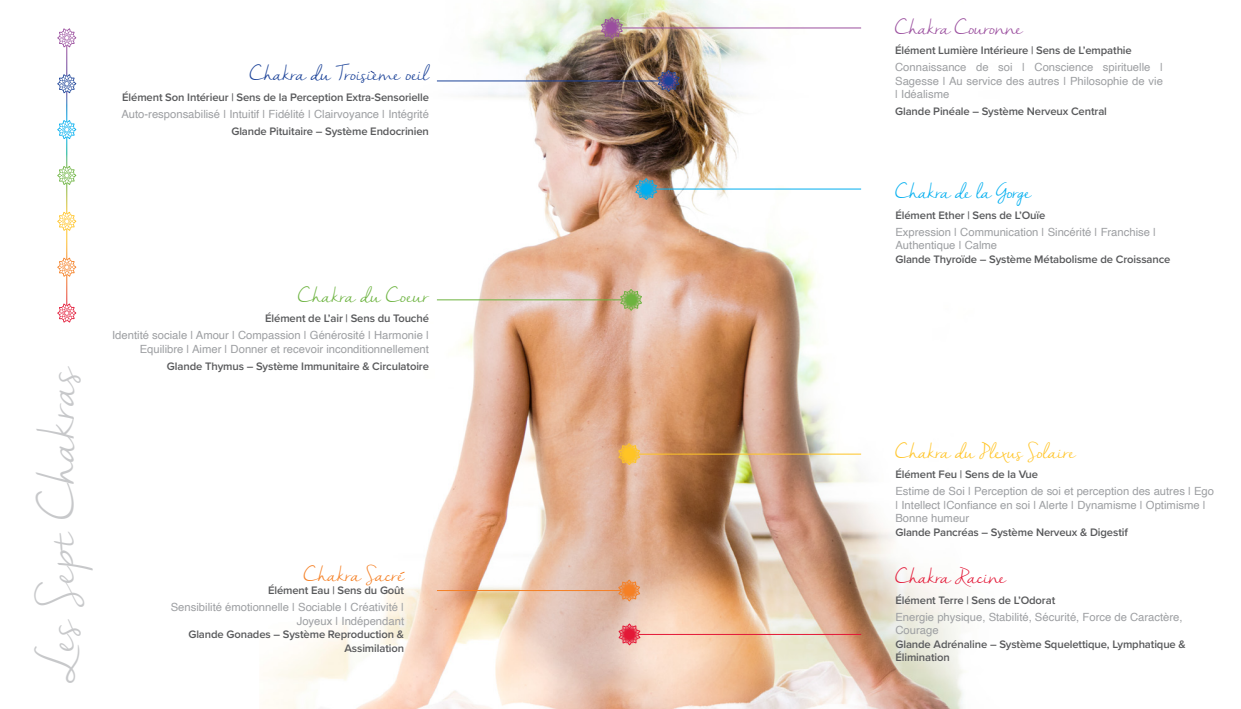
<style>
.page{position:relative;width:1241px;height:709px;background:#fff}
.page>*{position:absolute;margin:0;border:0;box-sizing:border-box;transform-origin:0 0}
.t1{font:45.12px "Nella Sue Demo";color:#c7c8ca}
.t2{font:18.75px "Nella Sue Demo";letter-spacing:-.02em;color:#ffc425}
.t3{font:18.75px "Nella Sue Demo";letter-spacing:-.01em;color:#1b4298}
.t4{font:18.75px "Nella Sue Demo";letter-spacing:-.02em;color:#00aeef}
.t5{font:18.75px "Nella Sue Demo";letter-spacing:-.02em;color:#9a4e9e}
.t6{font:18.75px "Nella Sue Demo";color:#6cb33f}
.t7{font:18.75px "Nella Sue Demo";letter-spacing:-.02em;color:#e31837}
.t8{font:18.75px "Nella Sue Demo";color:#f58025}
.t9{font:11.25px/13.5px "Helvetica";color:#9d9fa2}
.t10{font:600 11.25px/13.5px "Proxima Nova";letter-spacing:-.01em;color:#58595b}
</style>
<div class="page">
<img style="left:263px;top:0;width:700px;height:709px">
<svg style="left:57px;top:212px;width:19px;height:19px"></svg>
<svg style="left:57px;top:166px;width:19px;height:19px"></svg>
<svg style="left:57px;top:120px;width:19px;height:19px"></svg>
<svg style="left:57px;top:28px;width:19px;height:19px"></svg>
<svg style="left:57px;top:258px;width:19px;height:19px"></svg>
<svg style="left:57px;top:303px;width:19px;height:19px"></svg>
<svg style="left:57px;top:74px;width:19px;height:19px"></svg>
<svg style="left:618px;top:623px;width:22px;height:22px"></svg>
<svg style="left:618px;top:579px;width:22px;height:22px"></svg>
<svg style="left:616px;top:442px;width:25px;height:24px"></svg>
<svg style="left:618px;top:443px;width:22px;height:22px"></svg>
<svg style="left:620px;top:289px;width:22px;height:22px"></svg>
<svg style="left:635px;top:178px;width:22px;height:22px"></svg>
<svg style="left:657px;top:70px;width:22px;height:22px"></svg>
<svg style="left:600px;top:16px;width:22px;height:22px"></svg>
<svg style="left:601px;top:17px;width:21px;height:22px"></svg>
<hr style="left:621px;top:28px;width:240px;height:1px;background:#9a4e9e">
<hr style="left:437px;top:81px;width:222px;height:1px;background:#1b4298">
<hr style="left:437px;top:300px;width:185px;height:1px;background:#6cb33f">
<hr style="left:638px;top:454px;width:223px;height:1px;background:#ffc425">
<hr style="left:638px;top:634px;width:223px;height:1px;background:#e31837">
<hr style="left:437px;top:590px;width:183px;height:1px;background:#f58025">
<hr style="left:655px;top:189px;width:206px;height:1px;background:#00aeef">
<svg style="left:370px;top:70px;width:5px;height:4px"></svg>
<svg style="left:400px;top:571px;width:5px;height:3px"></svg>
<h2 class="t3" style="left:250px;top:63px;width:181px">Chakra du Troisieme oeil</h2>
<p class="t10" style="left:122px;top:90px;width:308px">Élément Son Intérieur | Sens de la Perception Extra-Sensorielle</p>
<p class="t9" style="left:121px;top:107px;width:309px">Auto-responsabilisé | Intuitif | Fidélité | Clairvoyance | Intégrité</p>
<p class="t10" style="left:231px;top:124px;width:199px">Glande Pituitaire – Système Endocrinien</p>
<h1 class="t1" style="left:32px;top:682px;width:318px;rotate:-90deg">Les Sept Chakras</h1>
<h2 class="t6" style="left:298px;top:284px;width:132px">Chakra du Coeur</h2>
<p class="t10" style="left:265px;top:311px;width:165px">Élément de L’air | Sens du Touché</p>
<p class="t9" style="left:112px;top:329px;width:318px;text-align:right">Identité sociale | Amour | Compassion | Générosité | Harmonie |<br>Equilibre | Aimer | Donner et recevoir inconditionnellement</p>
<p class="t10" style="left:167px;top:359px;width:263px">Glande Thymus – Système Immunitaire &amp; Circulatoire</p>
<h2 class="t8" style="left:304px;top:563px;width:102px">Chakra Sacre</h2>
<p class="t10" style="left:268px;top:583px;width:138px">Élément Eau | Sens du Goût</p>
<p class="t9" style="left:171px;top:601px;width:235px;text-align:right">Sensibilité émotionnelle | Sociable | Créativité |<br>Joyeux | Indépendant</p>
<p class="t10" style="left:188px;top:627px;width:217px;text-align:right">Glande Gonades – Système Reproduction &amp;<br>Assimilation</p>
<h2 class="t5" style="left:895px;top:16px;width:129px">Chakra Couronne</h2>
<p class="t10" style="left:895px;top:43px;width:238px">Élément Lumière Intérieure | Sens de L’empathie</p>
<p class="t9" style="left:895px;top:61px;width:269px;text-align:justify">Connaissance de soi | Conscience spirituelle | Sagesse | Au service des autres | Philosophie de vie | Idéalisme</p>
<p class="t10" style="left:895px;top:104px;width:213px">Glande Pinéale – Système Nerveux Central</p>
<h2 class="t4" style="left:895px;top:181px;width:137px">Chakra de la Gorge</h2>
<p class="t10" style="left:895px;top:208px;width:151px">Élément Ether | Sens de L’Ouïe</p>
<p class="t9" style="left:895px;top:225px;width:262px">Expression | Communication | Sincérité | Franchise |<br>Authentique | Calme</p>
<p class="t10" style="left:895px;top:252px;width:276px">Glande Thyroïde – Système Métabolisme de Croissance</p>
<h2 class="t2" style="left:895px;top:440px;width:181px">Chakra du Plexus Solaire</h2>
<p class="t10" style="left:895px;top:467px;width:144px">Élément Feu | Sens de la Vue</p>
<p class="t9" style="left:895px;top:485px;width:320px">Estime de Soi | Perception de soi et perception des autres | Ego | Intellect |Confiance en soi | Alerte | Dynamisme | Optimisme |<br>Bonne humeur</p>
<p class="t10" style="left:895px;top:525px;width:234px">Glande Pancréas – Système Nerveux &amp; Digestif</p>
<h2 class="t7" style="left:895px;top:565px;width:112px">Chakra Racine</h2>
<p class="t10" style="left:895px;top:593px;width:161px">Élément Terre | Sens de L’Odorat</p>
<p class="t9" style="left:895px;top:610px;width:288px">Energie physique, Stabilité, Sécurité, Force de Caractère,<br>Courage</p>
<p class="t10" style="left:895px;top:637px;width:292px">Glande Adrénaline – Système Squelettique, Lymphatique &amp;<br>Élimination</p>
</div>
